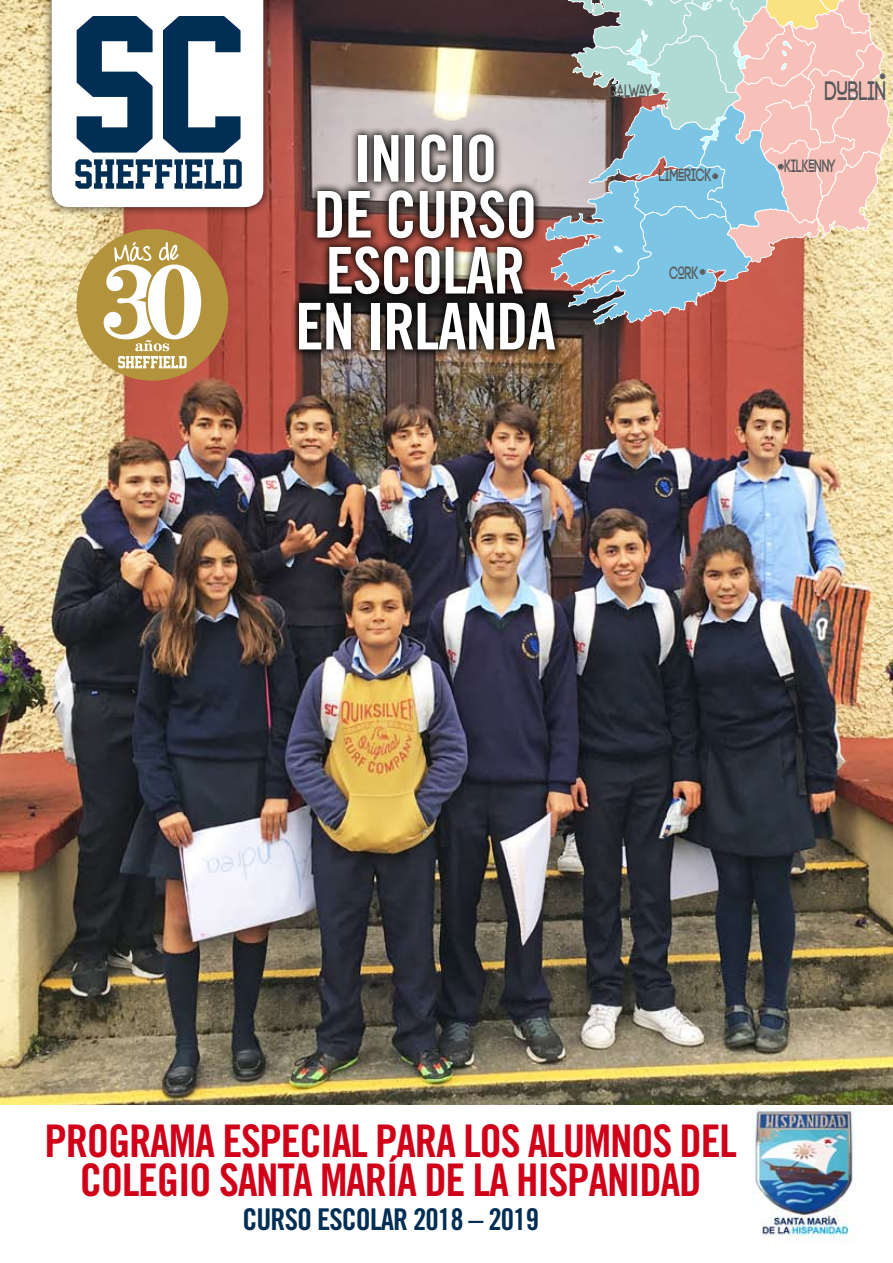
<style>
.page{position:relative;width:893px;height:1263px;background:#fff}
.page>*{position:absolute;margin:0;border:0;box-sizing:border-box;transform-origin:0 0}
.t1{font:64.5px/55.9px "Trade Gothic LT Std Bd Cn 20";letter-spacing:-.02em;color:#fff;text-align:center}
.t2{font:45px "Trade Gothic LT Std Bd Cn 20";letter-spacing:-.03em;color:#d10019}
.t3{font:30px "Trade Gothic LT Std Bd Cn 20";letter-spacing:-.03em;color:#002e54}
.t4{font:26.7px "Lexlox";color:#58585a;scale:.7 1}
.t5{font:17.85px "Lexlox";color:#58585a;scale:.7 1}
</style>
<div class="page">
<img style="left:0;top:0;width:893px;height:1104px">
<img style="left:289px;top:124px;width:604px;height:281px">
<div style="left:42px;top:0;width:237px;height:223px;background:#000;opacity:.75"></div>
<svg style="left:52px;top:0;width:211px;height:207px"></svg>
<div style="left:77px;top:229px;width:151px;height:152px;background:#b3943c;border-radius:50%"></div>
<svg style="left:104px;top:242px;width:97px;height:126px"></svg>
<img style="left:752px;top:1108px;width:104px;height:134px">
<svg style="left:545px;top:0;width:347px;height:325px;background:#b9b7b5"></svg>
<h1 class="t1" style="left:295px;top:130px;width:262px">INICIO<br>DE CURSO<br>ESCOLAR<br>EN IRLANDA</h1>
<p class="t5" style="left:608px;top:81px;width:64px">GALWAY</p>
<p class="t5" style="left:659px;top:165px;width:76px">LIMERICK</p>
<p class="t5" style="left:669px;top:263px;width:43px">CORK</p>
<p class="t4" style="left:825px;top:76px;width:89px">DUBLIN</p>
<p class="t5" style="left:785px;top:156px;width:74px">KILKENNY</p>
<p class="t2" style="left:45px;top:1113px;width:197px">PROGRAMAESPECIAL</p>
<p class="t2" style="left:375px;top:1113px;width:21px">PARA</p>
<p class="t2" style="left:463px;top:1113px;width:236px">LOSALUMNOS DEL</p>
<p class="t2" style="left:80px;top:1152px;width:20px">COLE</p>
<p class="t2" style="left:157px;top:1152px;width:400px">GIO SANTAMARÍADE LA HISPANIDAD</p>
<p class="t3" style="left:242px;top:1201px;width:298px">CURSO ESCOLAR 2018 – 2019</p>
</div>
